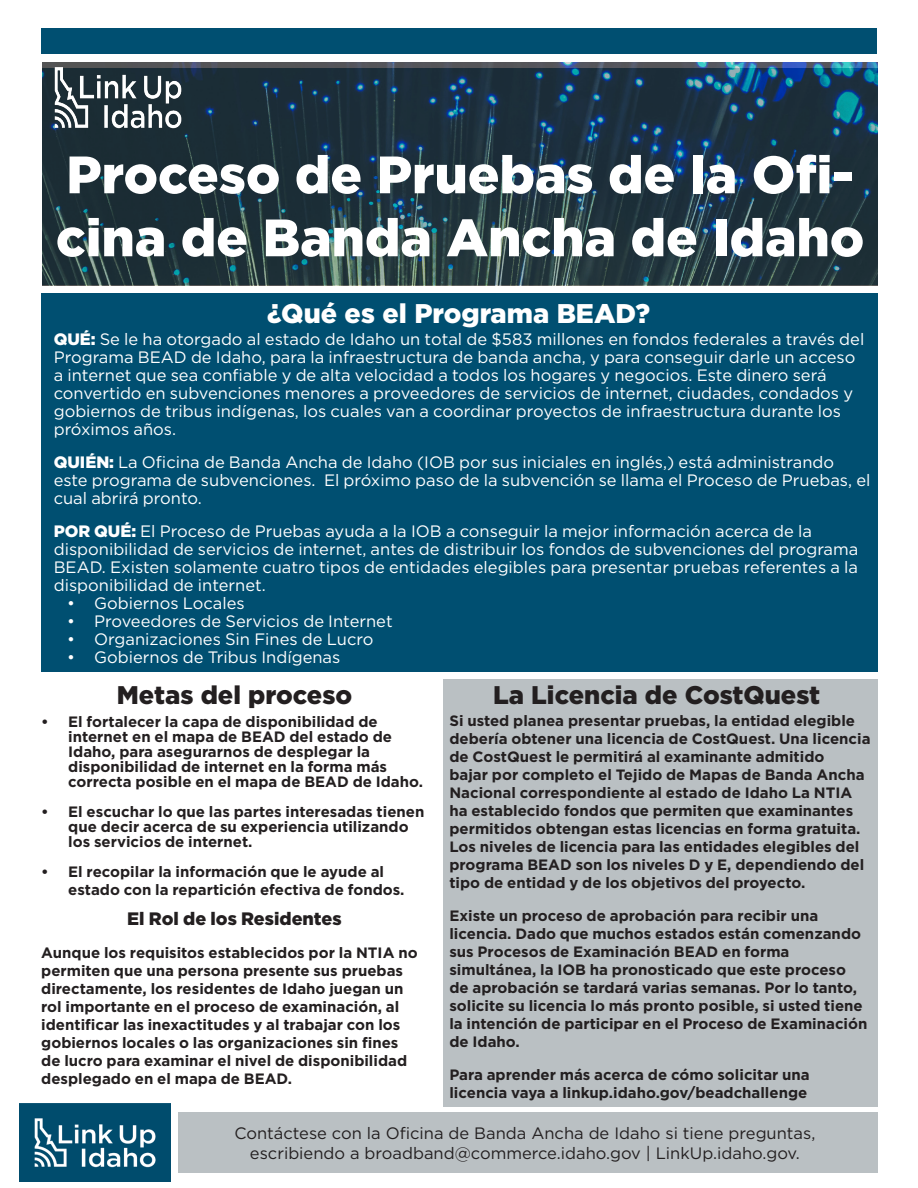
<style>
.page{position:relative;width:918px;height:1188px;background:#fff}
.page>*{position:absolute;margin:0;border:0;box-sizing:border-box;transform-origin:0 0}
.t1{font:900 52.5px/63px "Gotham";color:#fff}
.t2{font:900 27px "Gotham";color:#fff}
.t3{font:900 25.5px "Gotham";color:#231f20}
._04-Body_Copy{font:900 18px "Gotham";color:#231f20}
._04-Body_Copy-2{font:16.5px/18px "Gotham";color:#fff}
.t4{font:16.5px/19.8px "Gotham";color:#231f20;text-align:center}
._04-Body_Copy-3{font:700 15px/18px "Gotham";color:#231f20}
.s1{font-weight:900}
</style>
<div class="page">
<img style="left:42px;top:63px;width:836px;height:222px">
<div style="left:443px;top:679px;width:435px;height:428px;background:#bac0c3"></div>
<div style="left:41px;top:29px;width:836px;height:25px;background:#004f71"></div>
<div style="left:41px;top:294px;width:837px;height:378px;background:#004f71"></div>
<div style="left:178px;top:1113px;width:700px;height:60px;background:#bac0c3"></div>
<img style="left:19px;top:1104px;width:151px;height:78px">
<img style="left:43px;top:62px;width:150px;height:82px">
<p class="t1" style="left:56px;top:143px;width:810px">Proceso de Pruebas de la Ofi&shy;cina de Banda Ancha de Idaho</p>
<p class="t2" style="left:267px;top:295px;width:385px">¿Qué es el Programa BEAD?</p>
<p class="_04-Body_Copy-2" style="left:54px;top:330px;width:812px"><span class="s1">QUÉ:</span> Se le ha otorgado al estado de Idaho un total de $583 millones en fondos federales a través del Programa BEAD de Idaho, para la infraestructura de banda ancha, y para conseguir darle un acceso a internet que sea confiable y de alta velocidad a todos los hogares y negocios. Este dinero será convertido en subvenciones menores a proveedores de servicios de internet, ciudades, condados y gobiernos de tribus indígenas, los cuales van a coordinar proyectos de infraestructura durante los próximos años.</p>
<p class="_04-Body_Copy-2" style="left:54px;top:453px;width:818px"><span class="s1">QUIÉN:</span> La Oficina de Banda Ancha de Idaho (IOB por sus iniciales en inglés,) está administrando este programa de subvenciones. El próximo paso de la subvención se llama el Proceso de Pruebas, el cual abrirá pronto.</p>
<p class="_04-Body_Copy-2" style="left:54px;top:522px;width:806px"><span class="s1">POR QUÉ:</span> El Proceso de Pruebas ayuda a la IOB a conseguir la mejor información acerca de la disponibilidad de servicios de internet, antes de distribuir los fondos de subvenciones del programa BEAD. Existen solamente cuatro tipos de entidades elegibles para presentar pruebas referentes a la disponibilidad de internet.</p>
<p class="_04-Body_Copy-2" style="left:67px;top:594px;width:179px">• Gobiernos Locales</p>
<p class="_04-Body_Copy-2" style="left:67px;top:612px;width:327px">• Proveedores de Servicios de Internet</p>
<p class="_04-Body_Copy-2" style="left:67px;top:630px;width:308px">• Organizaciones Sin Fines de Lucro</p>
<p class="_04-Body_Copy-2" style="left:67px;top:648px;width:275px">• Gobiernos de Tribus Indígenas</p>
<p class="t3" style="left:117px;top:677px;width:237px">Metas del proceso</p>
<p class="t3" style="left:493px;top:677px;width:329px">La Licencia de CostQuest</p>
<p class="_04-Body_Copy-3" style="left:68px;top:714px;width:356px;line-height:15px;text-indent:-27px">• El fortalecer la capa de disponibilidad de internet en el mapa de BEAD del estado de Idaho, para asegurarnos de desplegar la disponibilidad de internet en la forma más correcta posible en el mapa de BEAD de Idaho.</p>
<p class="_04-Body_Copy-3" style="left:68px;top:804px;width:358px;line-height:15px;text-indent:-27px">• El escuchar lo que las partes interesadas tienen que decir acerca de su experiencia utilizando los servicios de internet.</p>
<p class="_04-Body_Copy-3" style="left:68px;top:862px;width:338px;text-indent:-27px">• El recopilar la información que le ayude al estado con la repartición efectiva de fondos.</p>
<p class="_04-Body_Copy" style="left:127px;top:906px;width:216px">El Rol de los Residentes</p>
<p class="_04-Body_Copy-3" style="left:41px;top:943px;width:378px">Aunque los requisitos establecidos por la NTIA no permiten que una persona presente sus pruebas directamente, los residentes de Idaho juegan un rol importante en el proceso de examinación, al identificar las inexactitudes y al trabajar con los gobiernos locales o las organizaciones sin fines de lucro para examinar el nivel de disponibilidad desplegado en el mapa de BEAD.</p>
<p class="_04-Body_Copy-3" style="left:449px;top:712px;width:423px">Si usted planea presentar pruebas, la entidad elegible debería obtener una licencia de CostQuest. Una licencia de CostQuest le permitirá al examinante admitido<br>bajar por completo el Tejido de Mapas de Banda Ancha Nacional correspondiente al estado de Idaho La NTIA ha establecido fondos que permiten que examinantes permitidos obtengan estas licencias en forma gratuita.<br>Los niveles de licencia para las entidades elegibles del programa BEAD son los niveles D y E, dependiendo del tipo de entidad y de los objetivos del proyecto.</p>
<p class="_04-Body_Copy-3" style="left:449px;top:907px;width:420px">Existe un proceso de aprobación para recibir una licencia. Dado que muchos estados están comenzando sus Procesos de Examinación BEAD en forma simultánea, la IOB ha pronosticado que este proceso de aprobación se tardará varias semanas. Por lo tanto, solicite su licencia lo más pronto posible, si usted tiene la intención de participar en el Proceso de Examinación de Idaho.</p>
<p class="_04-Body_Copy-3" style="left:449px;top:1066px;width:362px">Para aprender más acerca de cómo solicitar una licencia vaya a linkup.idaho.gov/beadchallenge</p>
<p class="t4" style="left:234px;top:1123px;width:583px">Contáctese con la Oficina de Banda Ancha de Idaho si tiene preguntas, escribiendo a broadband@commerce.idaho.gov | LinkUp.idaho.gov.</p>
</div>
